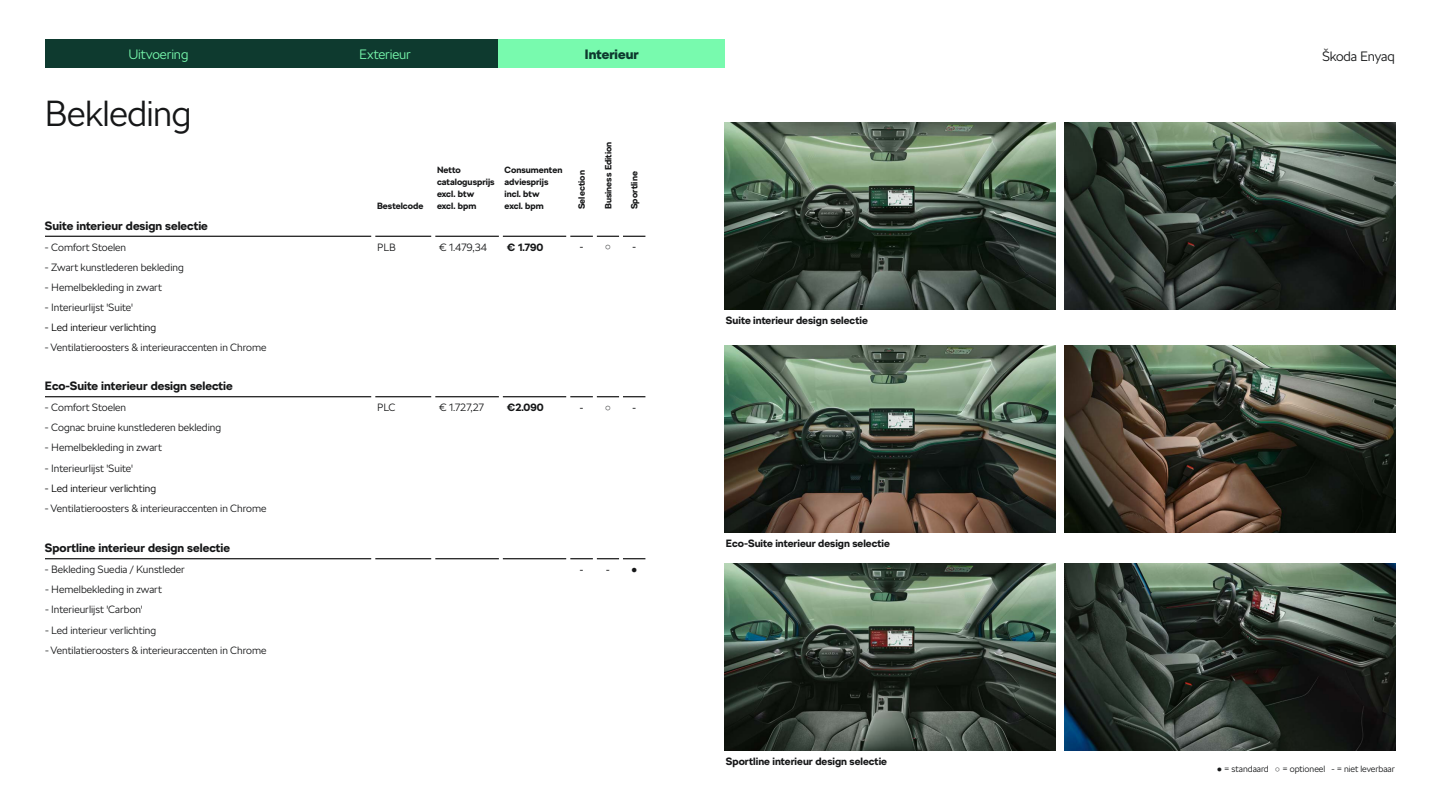
<style>
.page{position:relative;width:1440px;height:810px;background:#fff}
.page>*{position:absolute;margin:0;border:0;box-sizing:border-box;transform-origin:0 0}
.t1{font:300 36px "SKODA Next";letter-spacing:-.015em;color:#161718}
.t2{font:300 13.5px "SKODA Next";letter-spacing:-.01em;color:#78faae}
.t3{font:300 13.5px "SKODA Next";letter-spacing:-.015em;color:#161718}
.t4{font:900 13.5px "SKODA Next";color:#0e3a2f}
.t5{font:700 12px "SKODA Next";color:#161718}
.t6{font:300 10.5px "SKODA Next";color:#161718}
.t7{font:700 10.5px "SKODA Next";color:#161718}
.t8{font:300 10.5px "SKODA Next";color:#000}
.t9{font:10.5px "Arial";color:#161718}
.t10{font:700 9px/12px "SKODA Next";color:#161718}
.t11{font:300 9px "SKODA Next";letter-spacing:-.005em;color:#161718}
.s1{font-family:"Arial";font-weight:700}
</style>
<div class="page">
<hr style="left:45px;top:236px;width:326px;height:1px;background:#000">
<hr style="left:375px;top:236px;width:56px;height:1px;background:#000">
<hr style="left:435px;top:236px;width:64px;height:1px;background:#000">
<hr style="left:503px;top:236px;width:63px;height:1px;background:#000">
<svg style="left:570px;top:236px;width:75px;height:1px"></svg>
<hr style="left:45px;top:396px;width:326px;height:1px;background:#000">
<hr style="left:375px;top:396px;width:56px;height:1px;background:#000">
<hr style="left:435px;top:396px;width:64px;height:1px;background:#000">
<hr style="left:503px;top:396px;width:63px;height:1px;background:#000">
<svg style="left:570px;top:396px;width:75px;height:1px"></svg>
<hr style="left:45px;top:558px;width:326px;height:1px;background:#000">
<hr style="left:375px;top:558px;width:56px;height:1px;background:#000">
<hr style="left:435px;top:558px;width:64px;height:1px;background:#000">
<hr style="left:503px;top:558px;width:63px;height:1px;background:#000">
<svg style="left:570px;top:558px;width:75px;height:1px"></svg>
<hr style="left:593px;top:236px;width:4px;height:20px;background:#fff">
<hr style="left:619px;top:236px;width:4px;height:20px;background:#fff">
<hr style="left:593px;top:377px;width:4px;height:20px;background:#fff">
<hr style="left:619px;top:377px;width:4px;height:20px;background:#fff">
<hr style="left:593px;top:538px;width:4px;height:21px;background:#fff">
<hr style="left:619px;top:538px;width:4px;height:21px;background:#fff">
<img style="left:725px;top:122px;width:331px;height:188px">
<img style="left:1064px;top:122px;width:331px;height:188px">
<img style="left:725px;top:345px;width:331px;height:187px">
<img style="left:1064px;top:345px;width:331px;height:187px">
<img style="left:725px;top:563px;width:331px;height:188px">
<img style="left:1064px;top:563px;width:331px;height:188px">
<div style="left:45px;top:39px;width:227px;height:29px;background:#0e3a2f"></div>
<div style="left:272px;top:39px;width:227px;height:29px;background:#0e3a2f"></div>
<div style="left:499px;top:39px;width:226px;height:29px;background:#78faae"></div>
<p class="t2" style="left:128px;top:46px;width:62px">Uitvoering</p>
<p class="t2" style="left:359px;top:46px;width:53px">Exterieur</p>
<p class="t4" style="left:585px;top:46px;width:55px">Interieur</p>
<p class="t3" style="left:1322px;top:49px;width:74px">Škoda Enyaq</p>
<h1 class="t1" style="left:45px;top:92px;width:148px">Bekleding</h1>
<p class="t10" style="left:377px;top:200px;width:48px">Bestelcode</p>
<p class="t10" style="left:437px;top:164px;width:59px">Netto catalogusprijs excl. btw excl. bpm</p>
<p class="t10" style="left:505px;top:164px;width:59px">Consumenten adviesprijs incl. btw<br>excl. bpm</p>
<p class="t10" style="left:576px;top:209px;width:40px;rotate:-90deg">Selection</p>
<p class="t10" style="left:602px;top:209px;width:69px;rotate:-90deg">Business Edition</p>
<p class="t10" style="left:628px;top:209px;width:39px;rotate:-90deg">Sportline</p>
<p class="t5" style="left:45px;top:218px;width:164px">Suite interieur design selectie</p>
<p class="t6" style="left:45px;top:241px;width:83px">- Comfort Stoelen</p>
<p class="t6" style="left:377px;top:241px;width:20px">PLB</p>
<p class="t6" style="left:439px;top:241px;width:49px">€ 1.479,34</p>
<p class="t7" style="left:507px;top:241px;width:38px">€ 1.790</p>
<p class="t9" style="left:580px;top:240px;width:33px">- ○</p>
<p class="t9" style="left:632px;top:240px;width:5px">-</p>
<p class="t6" style="left:45px;top:261px;width:140px">- Zwart kunstlederen bekleding</p>
<p class="t6" style="left:45px;top:281px;width:118px">- Hemelbekleding in zwart</p>
<p class="t6" style="left:45px;top:301px;width:89px">- Interieurlijst 'Suite'</p>
<p class="t8" style="left:45px;top:322px;width:113px">- Led interieur verlichting</p>
<p class="t6" style="left:45px;top:341px;width:223px">- Ventilatieroosters &amp; interieuraccenten in Chrome</p>
<p class="t5" style="left:45px;top:379px;width:189px">Eco-Suite interieur design selectie</p>
<p class="t6" style="left:45px;top:401px;width:83px">- Comfort Stoelen</p>
<p class="t6" style="left:377px;top:401px;width:20px">PLC</p>
<p class="t6" style="left:439px;top:401px;width:46px">€ 1.727,27</p>
<p class="t7" style="left:507px;top:401px;width:38px">€2.090</p>
<p class="t9" style="left:580px;top:400px;width:33px">- ○</p>
<p class="t9" style="left:632px;top:400px;width:5px">-</p>
<p class="t6" style="left:45px;top:421px;width:178px">- Cognac bruine kunstlederen bekleding</p>
<p class="t6" style="left:45px;top:442px;width:118px">- Hemelbekleding in zwart</p>
<p class="t6" style="left:45px;top:462px;width:89px">- Interieurlijst 'Suite'</p>
<p class="t8" style="left:45px;top:482px;width:113px">- Led interieur verlichting</p>
<p class="t6" style="left:45px;top:502px;width:223px">- Ventilatieroosters &amp; interieuraccenten in Chrome</p>
<p class="t5" style="left:45px;top:541px;width:187px">Sportline interieur design selectie</p>
<p class="t6" style="left:45px;top:563px;width:141px">- Bekleding Suedia / Kunstleder</p>
<p class="t9" style="left:580px;top:562px;width:31px">- -</p>
<p class="t9" style="left:631px;top:562px;width:8px">●</p>
<p class="t6" style="left:45px;top:583px;width:118px">- Hemelbekleding in zwart</p>
<p class="t6" style="left:45px;top:604px;width:99px">- Interieurlijst 'Carbon'</p>
<p class="t6" style="left:45px;top:624px;width:113px">- Led interieur verlichting</p>
<p class="t6" style="left:45px;top:644px;width:223px">- Ventilatieroosters &amp; interieuraccenten in Chrome</p>
<p class="t7" style="left:726px;top:314px;width:143px">Suite interieur design selectie</p>
<p class="t7" style="left:726px;top:537px;width:166px">Eco-Suite interieur design selectie</p>
<p class="t7" style="left:726px;top:755px;width:163px">Sportline interieur design selectie</p>
<p class="t11" style="left:1217px;top:763px;width:180px"><span class="s1">●</span> = standaard <span class="s1">○</span> = optioneel - = niet leverbaar</p>
</div>
